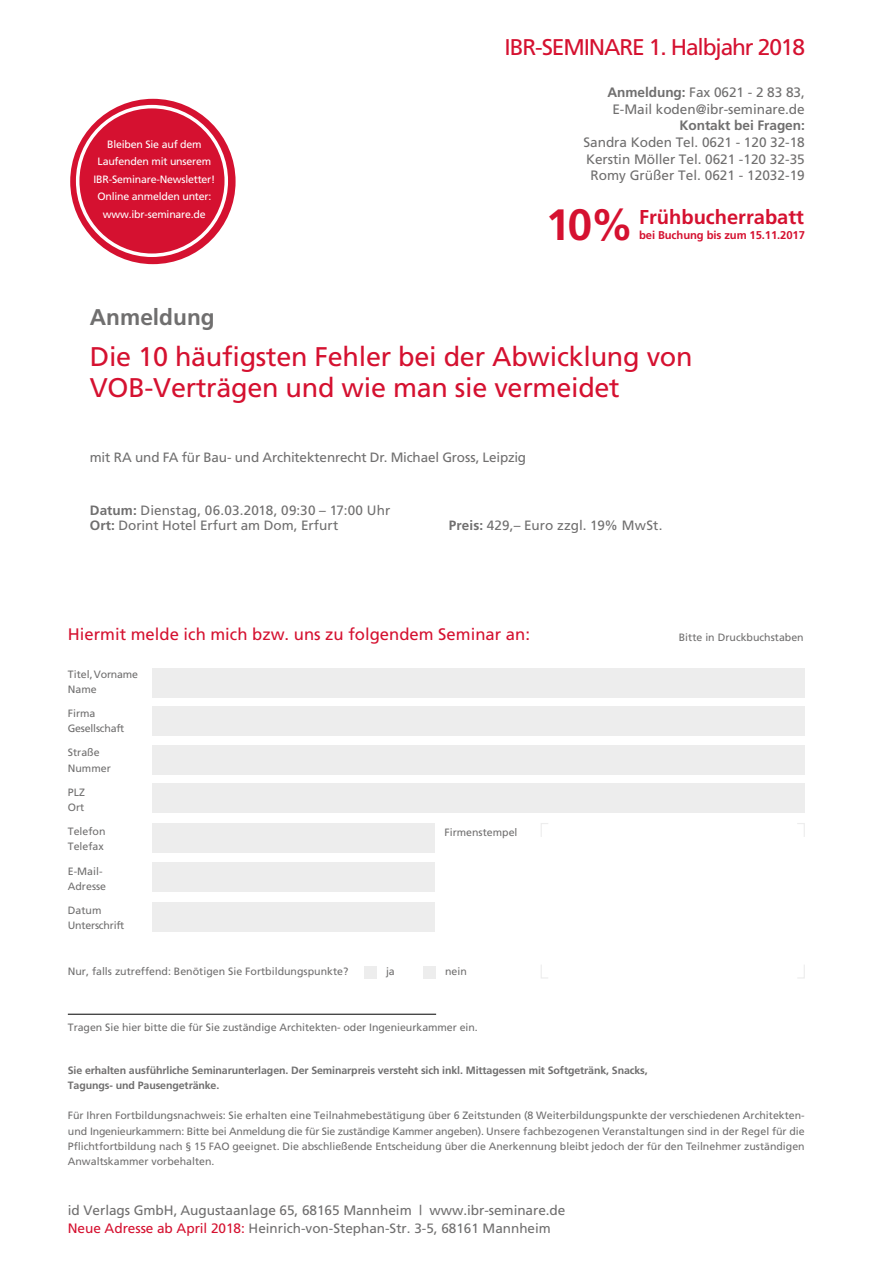
<style>
.page{position:relative;width:893px;height:1263px;background:#fff}
.page>*{position:absolute;margin:0;border:0;box-sizing:border-box;transform-origin:0 0}
.t1{font:27px/31.5px "Frutiger";letter-spacing:-.01em;color:#d51130}
.t2{font:22.65px "Frutiger";letter-spacing:-.05em;color:#d51130}
.t3{font:700 22.65px "Frutiger";color:#706f6f}
.t4{font:700 20.1px "Frutiger";color:#d51130}
.t5{font:16.65px "Frutiger";color:#d51130}
.t6{font:13.65px/16.6px "Frutiger";letter-spacing:-.005em;color:#706f6f;text-align:center}
.t7{font:700 13.65px "Frutiger";letter-spacing:-.005em;color:#706f6f}
.t8{font:13.5px/15px "Frutiger";color:#706f6f}
.t9{font:700 11.25px "Frutiger";letter-spacing:-.01em;color:#d51130}
.t10{font:10.65px/15.1px "Frutiger";color:#706f6f}
.t11{font:700 10.65px/15.1px "Frutiger";letter-spacing:-.01em;color:#706f6f}
.t12{font:10.65px/17.5px "Frutiger";letter-spacing:-.02em;color:#fff;text-align:center}
.t13{font:10.65px/15.1px "Frutiger";letter-spacing:-.02em;color:#706f6f}
.s1{font-weight:700}
.s2{font-size:43.8px}
.s3{font-size:13.65px;color:#d51130}
</style>
<div class="page">
<div style="left:70px;top:99px;width:166px;height:165px;background:#d51130;border-radius:50%"></div>
<div style="left:76px;top:105px;width:152px;height:152px;border:4px solid #fff;border-radius:50%"></div>
<div style="left:364px;top:966px;width:13px;height:12px;background:#ededed"></div>
<div style="left:423px;top:966px;width:13px;height:12px;background:#ededed"></div>
<hr style="left:68px;top:1014px;width:368px;height:1px;background:#000">
<div style="left:152px;top:707px;width:653px;height:29px;background:#ededed"></div>
<div style="left:152px;top:784px;width:653px;height:29px;background:#ededed"></div>
<div style="left:152px;top:863px;width:282px;height:29px;background:#ededed"></div>
<div style="left:152px;top:745px;width:653px;height:29px;background:#ededed"></div>
<div style="left:152px;top:823px;width:282px;height:29px;background:#ededed"></div>
<svg style="left:541px;top:823px;width:7px;height:14px"></svg>
<svg style="left:797px;top:823px;width:8px;height:14px"></svg>
<svg style="left:541px;top:965px;width:7px;height:14px"></svg>
<svg style="left:798px;top:965px;width:7px;height:14px"></svg>
<div style="left:152px;top:668px;width:653px;height:29px;background:#ededed"></div>
<div style="left:152px;top:902px;width:282px;height:29px;background:#ededed"></div>
<p class="t12" style="left:93px;top:135px;width:123px">Bleiben Sie auf dem<br>Laufenden mit unserem<br>IBR-Seminare-Newsletter!<br>Online anmelden unter: www.ibr-seminare.de</p>
<h2 class="t3" style="left:90px;top:304px;width:126px">Anmeldung</h2>
<h2 class="t2" style="left:505px;top:33px;width:302px">IBR-SEMINARE 1. Halbjahr 2018</h2>
<p class="t6" style="left:607px;top:84px;width:199px"><span class="s1">Anmeldung:</span> Fax 0621 - 2 83 83,<br>E-Mail koden@ibr-seminare.de</p>
<p class="t7" style="left:679px;top:118px;width:127px">Kontakt bei Fragen:</p>
<p class="t6" style="left:583px;top:134px;width:223px">Sandra Koden Tel. 0621 - 120 32-18<br>Kerstin Möller Tel. 0621 -120 32-35<br>Romy Grüßer Tel. 0621 - 12032-19</p>
<h3 class="t4" style="left:546px;top:205px;width:260px"><span class="s2">10%</span> Frühbucherrabatt</h3>
<p class="t9" style="left:639px;top:228px;width:167px">bei Buchung bis zum 15.11.2017</p>
<h1 class="t1" style="left:90px;top:340px;width:604px">Die 10 häufigsten Fehler bei der Abwicklung von<br>VOB-Verträgen und wie man sie vermeidet</h1>
<p class="t8" style="left:90px;top:450px;width:438px">mit RA und FA für Bau- und Architektenrecht Dr. Michael Gross, Leipzig</p>
<p class="t8" style="left:90px;top:502px;width:302px"><span class="s1">Datum:</span> Dienstag, 06.03.2018, 09:30 – 17:00 Uhr<br><span class="s1">Ort:</span> Dorint Hotel Erfurt am Dom, Erfurt</p>
<p class="t8" style="left:449px;top:517px;width:215px"><span class="s1">Preis:</span> 429,– Euro zzgl. 19% MwSt.</p>
<h3 class="t5" style="left:68px;top:624px;width:464px">Hiermit melde ich mich bzw. uns zu folgendem Seminar an:</h3>
<p class="t10" style="left:679px;top:630px;width:126px">Bitte in Druckbuchstaben</p>
<p class="t10" style="left:68px;top:666px;width:72px">Titel,Vorname<br>Name</p>
<p class="t13" style="left:68px;top:705px;width:58px">Firma<br>Gesellschaft</p>
<p class="t10" style="left:68px;top:745px;width:45px">Straße<br>Nummer</p>
<p class="t10" style="left:68px;top:784px;width:19px">PLZ<br>Ort</p>
<p class="t10" style="left:68px;top:824px;width:39px">Telefon<br>Telefax</p>
<p class="t10" style="left:68px;top:863px;width:40px">E-Mail-<br>Adresse</p>
<p class="t13" style="left:68px;top:902px;width:58px">Datum<br>Unterschrift</p>
<p class="t10" style="left:444px;top:824px;width:75px">Firmenstempel</p>
<p class="t10" style="left:68px;top:964px;width:282px">Nur, falls zutreffend: Benötigen Sie Fortbildungspunkte?</p>
<p class="t10" style="left:386px;top:964px;width:10px">ja</p>
<p class="t10" style="left:445px;top:964px;width:23px">nein</p>
<p class="t10" style="left:68px;top:1020px;width:411px">Tragen Sie hier bitte die für Sie zuständige Architekten- oder Ingenieurkammer ein.</p>
<p class="t11" style="left:68px;top:1063px;width:581px">Sie erhalten ausführliche Seminarunterlagen. Der Seminarpreis versteht sich inkl. Mittagessen mit Softgetränk, Snacks,<br>Tagungs- und Pausengetränke.</p>
<p class="t10" style="left:68px;top:1108px;width:738px;text-align:justify">Für Ihren Fortbildungsnachweis: Sie erhalten eine Teilnahmebestätigung über 6 Zeitstunden (8 Weiterbildungspunkte der verschiedenen Architekten&shy;und Ingenieurkammern: Bitte bei Anmeldung die für Sie zuständige Kammer angeben). Unsere fachbezogenen Veranstaltungen sind in der Regel für die Pflichtfortbildung nach § 15 FAO geeignet. Die abschließende Entscheidung über die Anerkennung bleibt jedoch der für den Teilnehmer zuständigen Anwaltskammer vorbehalten.</p>
<p class="t6" style="left:68px;top:1202px;width:499px">id Verlags GmbH, Augustaanlage 65, 68165 Mannheim | www.ibr-seminare.de</p>
<p class="t8" style="left:68px;top:1221px;width:485px"><span class="s3">Neue Adresse ab April 2018:</span> Heinrich-von-Stephan-Str. 3-5, 68161 Mannheim</p>
</div>
